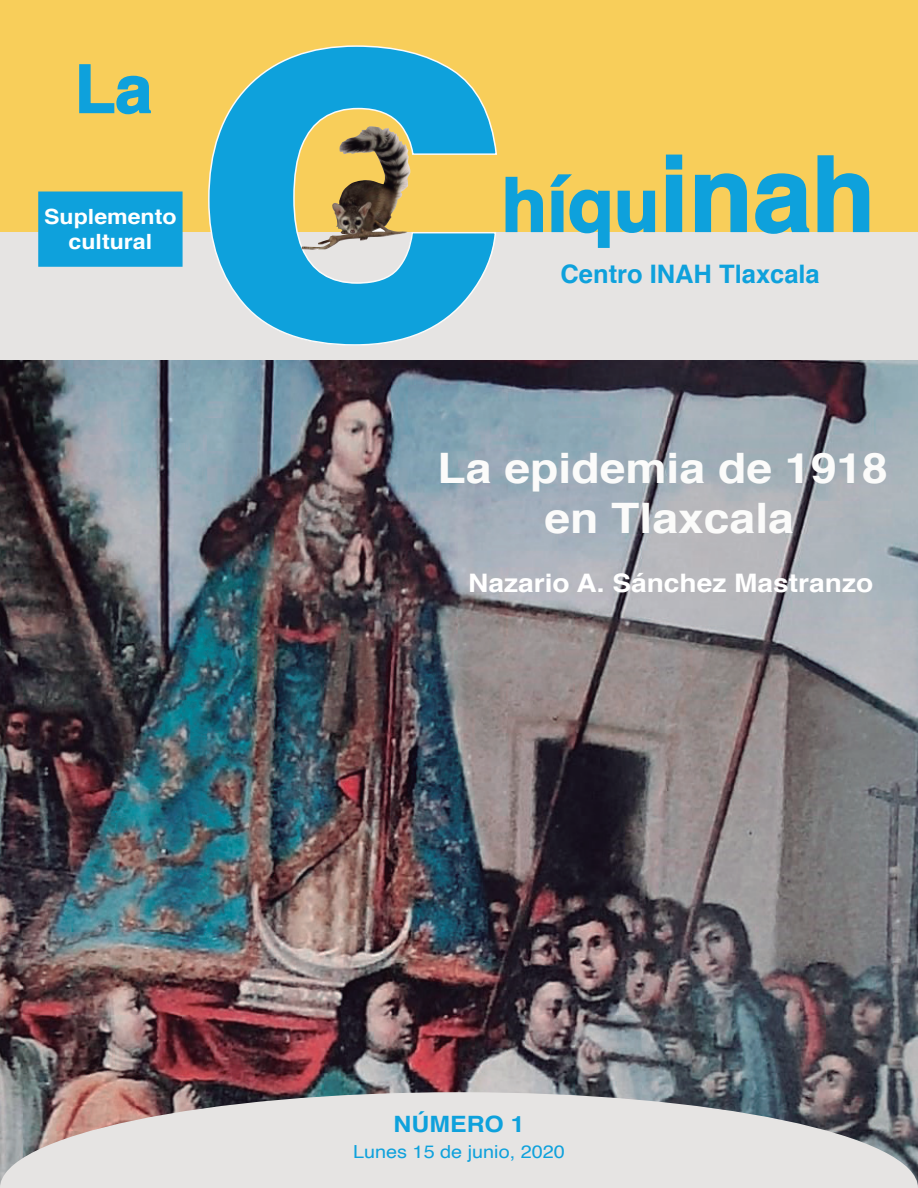
<style>
.page{position:relative;width:918px;height:1188px;background:#fff}
.page>*{position:absolute;margin:0;border:0;box-sizing:border-box;transform-origin:0 0}
.t1{font:700 530.85px "Helvetica";color:#0ea1dc;scale:1.1 1}
.t2{font:700 75px "Helvetica";color:#0ea1dc}
.t3{font:700 66px "Helvetica";color:#0ea1dc}
.t4{font:700 42px/50.4px "Helvetica";color:#fbfbfa;text-align:center;scale:1.1 1}
.t5{font:700 25.5px "Helvetica";color:#fff;scale:1.1 1}
.t6{font:700 25.5px "Helvetica";color:#0ea1dc}
.t7{font:700 22.5px "Helvetica";color:#0ea1dc;scale:1.1 1}
.t8{font:700 21px/25.2px "Helvetica";color:#fff;text-align:center;scale:1.1 1}
.t9{font:18px "Helvetica";color:#0ea1dc;scale:1.1 1}
.s1{font-size:105px}
</style>
<div class="page">
<div style="left:0;top:0;width:918px;height:250px;background:#f8ce5a"></div>
<div style="left:0;top:232px;width:918px;height:338px;background:#e6e4e3"></div>
<svg style="left:505px;top:174px;width:105px;height:74px"></svg>
<svg style="left:617px;top:190px;width:39px;height:43px"></svg>
<svg style="left:665px;top:154px;width:18px;height:79px"></svg>
<svg style="left:695px;top:173px;width:52px;height:60px"></svg>
<svg style="left:755px;top:173px;width:55px;height:61px"></svg>
<svg style="left:817px;top:155px;width:53px;height:78px"></svg>
<img style="left:0;top:361px;width:918px;height:731px">
<svg style="left:0;top:1092px;width:918px;height:96px;background:#cdcaca"></svg>
<svg style="left:79px;top:64px;width:72px;height:51px"></svg>
<div style="left:38px;top:192px;width:145px;height:75px;background:#0ea1dc;border:2px solid #0ea1dc"></div>
<svg style="left:208px;top:45px;width:289px;height:301px"></svg>
<img style="left:301px;top:126px;width:110px;height:124px">
<svg style="left:372px;top:228px;width:14px;height:4px"></svg>
<h3 class="t3" style="left:75px;top:36px;width:79px">La</h3>
<p class="t8" style="left:44px;top:204px;width:122px">Suplemento cultural</p>
<h1 class="t1" style="left:189px;top:-280px;width:297px">c</h1>
<h2 class="t2" style="left:501px;top:144px;width:376px">híqu<span class="s1">inah</span></h2>
<p class="t6" style="left:561px;top:254px;width:261px">Centro INAH Tlaxcala</p>
<p class="t4" style="left:438px;top:444px;width:411px">La epidemia de 1918 en Tlaxcala</p>
<p class="t5" style="left:468px;top:563px;width:370px">Nazario A. Sánchez Mastranzo</p>
<p class="t7" style="left:394px;top:1106px;width:121px">NÚMERO 1</p>
<p class="t9" style="left:353px;top:1138px;width:194px">Lunes 15 de junio, 2020</p>
</div>
